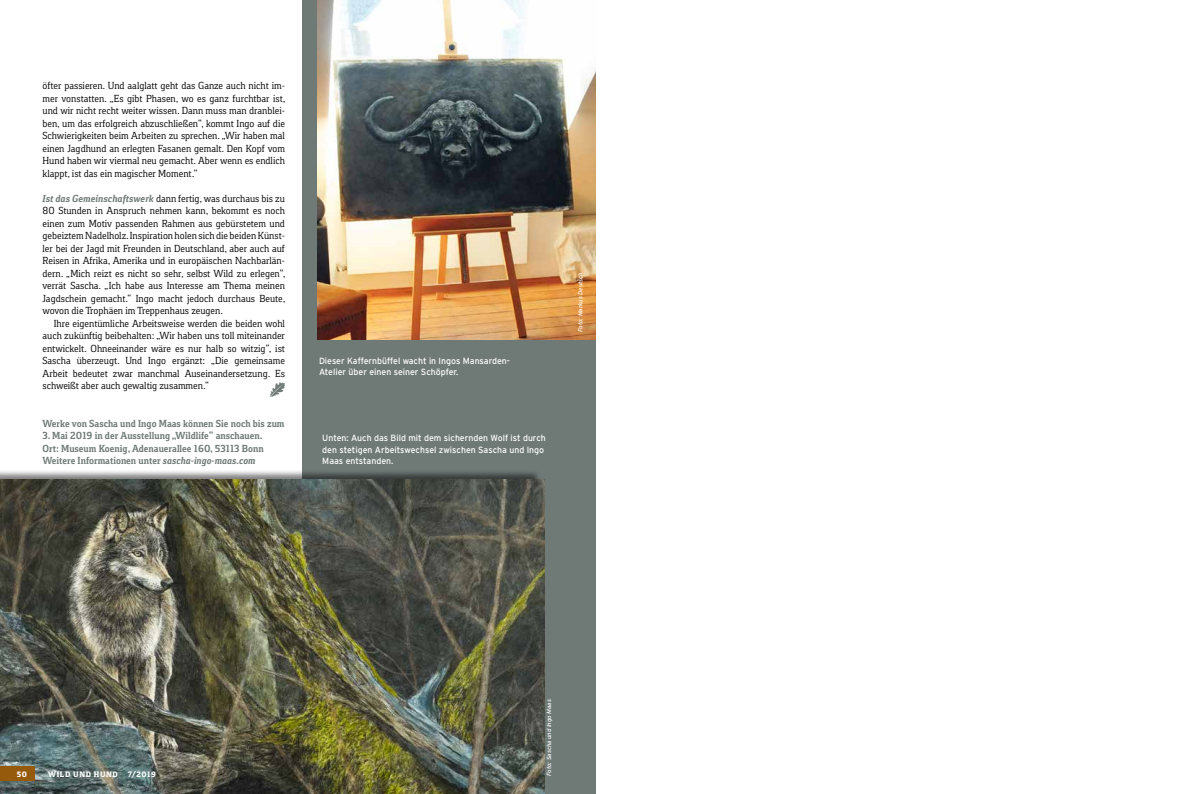
<style>
.page{position:relative;width:1191px;height:794px;background:#fff}
.page>*{position:absolute;margin:0;border:0;box-sizing:border-box;transform-origin:0 0}
.t1{font:21.6px "Wu H Sonderzeichen";color:#6f7a77}
.t2{font:10.5px/12.5px "Foral Pro";color:#000;text-align:justify}
.t3{font:700 10.5px/12.5px "Foral Pro";color:#6f7a77;text-align:justify}
.t4{font:9px/11.5px "Parey Interstate";color:#fff}
.t5{font:800 8px "Foral Pro";letter-spacing:.075em;color:#fff}
.t6{font:italic 6px "Parey Interstate";color:#fff}
.s1{font-weight:700;font-style:italic;color:#6f7a77}
.s2{font-style:italic}
</style>
<div class="page">
<div style="left:302px;top:0;width:293px;height:794px;background:#6f7a77"></div>
<img style="left:317px;top:0;width:278px;height:339px">
<div style="left:0;top:469px;width:541px;height:325px;background:#000;opacity:.5"></div>
<img style="left:0;top:480px;width:544px;height:314px">
<div style="left:0;top:766px;width:34px;height:14px;background:#965a0d"></div>
<p class="t2" style="left:43px;top:79px;width:245px">öfter passieren. Und aalglatt geht das Ganze auch nicht im&shy;mer vonstatten. „Es gibt Phasen, wo es ganz furchtbar ist, und wir nicht recht weiter wissen. Dann muss man dranblei&shy;ben, um das erfolgreich abzuschließen“, kommt Ingo auf die Schwierigkeiten beim Arbeiten zu sprechen. „Wir haben mal einen Jagdhund an erlegten Fasanen gemalt. Den Kopf vom Hund haben wir viermal neu gemacht. Aber wenn es endlich klappt, ist das ein magischer Moment.“</p>
<p class="t2" style="left:43px;top:192px;width:244px"><span class="s1">Ist das Gemeinschaftswerk</span> dann fertig, was durchaus bis zu 80 Stunden in Anspruch nehmen kann, bekommt es noch einen zum Motiv passenden Rahmen aus gebürstetem und gebeiztem Nadelholz. Inspiration holen sich die beiden Künst&shy;ler bei der Jagd mit Freunden in Deutschland, aber auch auf Reisen in Afrika, Amerika und in europäischen Nachbarlän&shy;dern. „Mich reizt es nicht so sehr, selbst Wild zu erlegen“, verrät Sascha. „Ich habe aus Interesse am Thema meinen Jagdschein gemacht.“ Ingo macht jedoch durchaus Beute, wovon die Trophäen im Treppenhaus zeugen.</p>
<p class="t2" style="left:43px;top:317px;width:244px;text-indent:11px">Ihre eigentümliche Arbeitsweise werden die beiden wohl auch zukünftig beibehalten: „Wir haben uns toll miteinander entwickelt. Ohneeinander wäre es nur halb so witzig“, ist Sascha überzeugt. Und Ingo ergänzt: „Die gemeinsame Arbeit bedeutet zwar manchmal Auseinandersetzung. Es schweißt aber auch gewaltig zusammen.“</p>
<p class="t3" style="left:43px;top:417px;width:243px">Werke von Sascha und Ingo Maas können Sie noch bis zum</p>
<p class="t3" style="left:43px;top:429px;width:223px">3. Mai 2019 in der Ausstellung „Wildlife“ anschauen.<br>Ort: Museum Koenig, Adenauerallee 160, 53113 Bonn Weitere Informationen unter <span class="s2">sascha-ingo-maas.com</span></p>
<h1 class="t1" style="left:270px;top:377px;width:17px">e</h1>
<p class="t4" style="left:319px;top:354px;width:193px">Dieser Kaffernbüffel wacht in Ingos Mansarden-<br>Atelier über einen seiner Schöpfer.</p>
<p class="t4" style="left:322px;top:432px;width:225px">Unten: Auch das Bild mit dem sichernden Wolf ist durch den stetigen Arbeitswechsel zwischen Sascha und Ingo<br>Maas entstanden.</p>
<p class="t6" style="left:577px;top:331px;width:61px;rotate:-90deg">Foto: Markus Deutsch</p>
<p class="t5" style="left:17px;top:769px;width:12px">50</p>
<p class="t5" style="left:48px;top:769px;width:71px">WILD UND HUND</p>
<p class="t5" style="left:128px;top:769px;width:30px">7/2019</p>
<p class="t6" style="left:545px;top:775px;width:78px;rotate:-90deg">Foto: Sascha und Ingo Maas</p>
</div>
